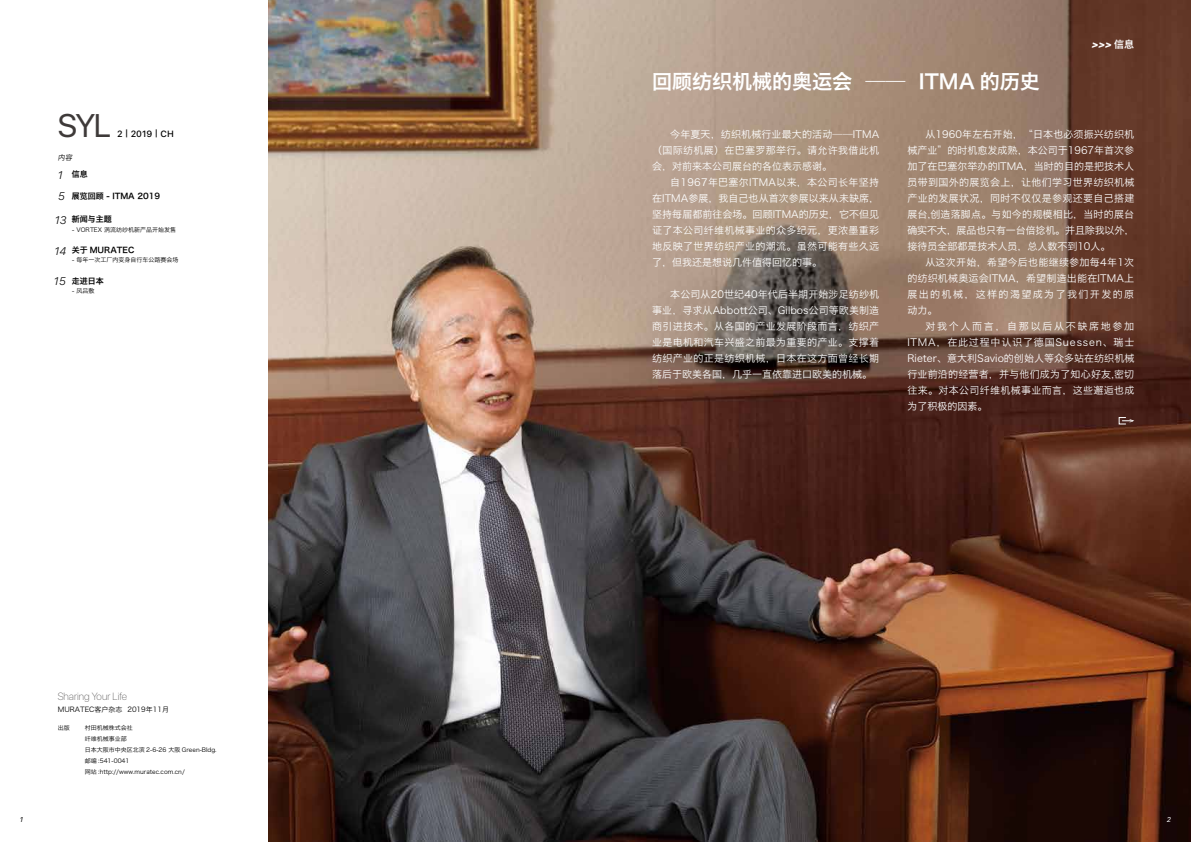
<style>
.page{position:relative;width:1191px;height:842px;background:#fff}
.page>*{position:absolute;margin:0;border:0;box-sizing:border-box;transform-origin:0 0}
.t1{font:32.5px "SF Pro Display";color:#3e3a39}
.t2{font:20px "Hiragino Sans GB W6";color:#fff}
.t3{font:italic 300 11px/21.4px "SF Pro Text";color:#000}
.t4{font:100 10.5px "SF Pro Display";color:#595757}
.t5{font:10px/16px "Hiragino Sans GB W3";letter-spacing:.02em;color:#fff;text-align:justify}
.t6{font:italic 800 10px "SF Pro Display";color:#fff}
.t7{font:500 9px "SF Pro Text";color:#000}
.t8{font:8px "Hiragino Sans GB W6";color:#000}
.t9{font:7px "Hiragino Sans GB W3";color:#000}
.t10{font:italic 7px "Koz Go Pr 6 N";color:#000}
.t11{font:italic 7px "SF Pro Text";color:#000}
.t12{font:italic 7px "SF Pro Text";color:#fff}
.t13{font:6px/11px "Hiragino Sans GB W3";color:#000}
.s1{font-family:"SF Pro Text"}
.s2{font-family:"Hiragino Sans GB W6";font-weight:400;font-style:normal}
</style>
<div class="page">
<img style="left:269px;top:0;width:922px;height:842px">
<div style="left:1118px;top:417px;width:8px;height:7px;border:1px solid #fff"></div>
<svg style="left:1122px;top:419px;width:12px;height:3px"></svg>
<h1 class="t1" style="left:58px;top:107px;width:55px">SYL</h1>
<p class="t7" style="left:117px;top:128px;width:58px">2 | 2019 | CH</p>
<p class="t10" style="left:58px;top:153px;width:18px">内容</p>
<p class="t8" style="left:72px;top:169px;width:17px">信息</p>
<p class="t8" style="left:72px;top:190px;width:90px">展览回顾 - ITMA 2019</p>
<p class="t8" style="left:72px;top:214px;width:41px">新闻与主题</p>
<p class="t13" style="left:72px;top:224px;width:106px"><span class="s1">-</span> VORTEX 涡流纺纱机新产品开始发售</p>
<p class="t8" style="left:72px;top:245px;width:64px">关于 MURATEC</p>
<p class="t13" style="left:72px;top:254px;width:108px"><span class="s1">-</span> 每年一次工厂内变身自行车公路赛会场</p>
<p class="t8" style="left:72px;top:275px;width:33px">走进日本</p>
<p class="t13" style="left:72px;top:285px;width:24px"><span class="s1">-</span> 风吕敷</p>
<p class="t3" style="left:58px;top:163px;width:9px">1<br>5</p>
<p class="t3" style="left:55px;top:209px;width:13px">13</p>
<p class="t3" style="left:55px;top:239px;width:13px">14</p>
<p class="t3" style="left:54px;top:270px;width:14px">15</p>
<p class="t11" style="left:20px;top:815px;width:5px">1</p>
<p class="t4" style="left:58px;top:691px;width:71px">Sharing Your Life</p>
<p class="t9" style="left:58px;top:705px;width:113px">MURATEC客户杂志 2019年11月</p>
<p class="t13" style="left:58px;top:722px;width:14px">出版</p>
<p class="t13" style="left:85px;top:722px;width:133px">村田机械株式会社<br>纤维机械事业部<br>日本大阪市中央区北滨 2-6-26 大阪 Green-Bldg.邮编 :541-0041<br>网站 :http://www.muratec.com.cn/</p>
<h2 class="t2" style="left:652px;top:68px;width:389px">回顾纺织机械的奥运会 —— ITMA 的历史</h2>
<p class="t6" style="left:1091px;top:37px;width:44px">&gt;&gt;&gt; <span class="s2">信息</span></p>
<p class="t5" style="left:652px;top:126px;width:228px;text-indent:18px">今年夏天，纺织机械行业最大的活动——ITMA（国际纺机展）在巴塞罗那举行。请允许我借此机会，对前来本公司展台的各位表示感谢。</p>
<p class="t5" style="left:652px;top:174px;width:228px;text-indent:18px">自1967年巴塞尔ITMA以来，本公司长年坚持在ITMA参展，我自己也从首次参展以来从未缺席，坚持每届都前往会场。回顾ITMA的历史，它不但见证了本公司纤维机械事业的众多纪元，更浓墨重彩地反映了世界纺织产业的潮流。虽然可能有些久远了，但我还是想说几件值得回忆的事。</p>
<p class="t5" style="left:652px;top:286px;width:228px;text-indent:18px">本公司从20世纪40年代后半期开始涉足纺纱机事业，寻求从Abbott公司、Gilbos公司等欧美制造商引进技术。从各国的产业发展阶段而言，纺织产业是电机和汽车兴盛之前最为重要的产业。支撑着纺织产业的正是纺织机械，日本在这方面曾经长期落后于欧美各国，几乎一直依靠进口欧美的机械。</p>
<p class="t5" style="left:907px;top:126px;width:228px;text-indent:18px">从1960年左右开始，“日本也必须振兴纺织机械产业”的时机愈发成熟，本公司于1967年首次参加了在巴塞尔举办的ITMA，当时的目的是把技术人员带到国外的展览会上，让他们学习世界纺织机械产业的发展状况，同时不仅仅是参观还要自己搭建展台,创造落脚点。与如今的规模相比，当时的展台确实不大，展品也只有一台倍捻机。并且除我以外，接待员全部都是技术人员，总人数不到10人。</p>
<p class="t5" style="left:907px;top:254px;width:228px;text-indent:18px">从这次开始，希望今后也能继续参加每4年1次的纺织机械奥运会ITMA，希望制造出能在ITMA上展出的机械，这样的渴望成为了我们开发的原动力。</p>
<p class="t5" style="left:907px;top:318px;width:228px;text-indent:18px">对我个人而言，自那以后从不缺席地参加ITMA，在此过程中认识了德国Suessen、瑞士Rieter、意大利Savio的创始人等众多站在纺织机械行业前沿的经营者，并与他们成为了知心好友,密切往来。对本公司纤维机械事业而言，这些邂逅也成为了积极的因素。</p>
<p class="t12" style="left:1166px;top:815px;width:6px">2</p>
</div>
